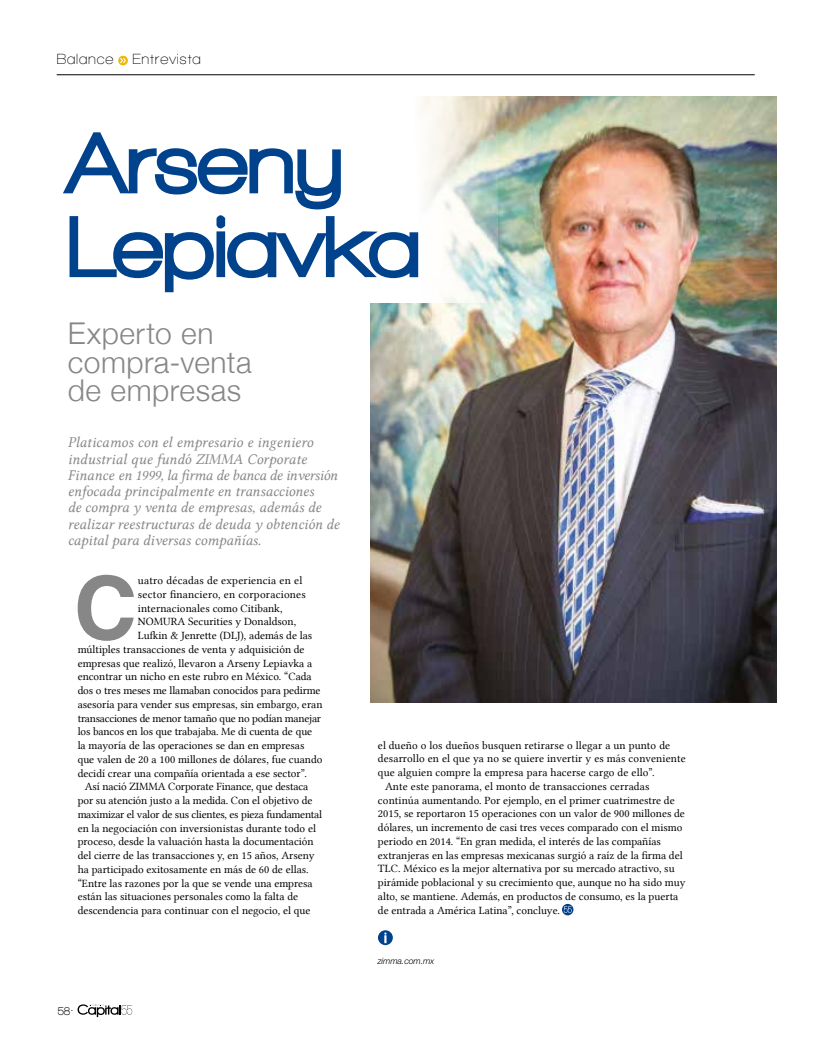
<style>
.page{position:relative;width:815px;height:1063px;background:#fff}
.page>*{position:absolute;margin:0;border:0;box-sizing:border-box;transform-origin:0 0}
.t1{font:900 90px/83.8px "Walkway";letter-spacing:.015em;color:#01428d}
.t2{font:700 87.62px "Helvetica";color:#878787}
.t3{font:300 30px/28.8px "Helvetica Neue";letter-spacing:.015em;color:#878787}
.t4{font:15px/16.2px "Lin Libertine I";color:#878787}
.t5{font:600 15px "Walkway";letter-spacing:.05em;color:#000}
.t6{font:700 11.88px "Walkway";color:#000;scale:.9 1}
.t7{font:11.25px "Lin Libertine";color:#000}
.t8{font:11.25px "Lin Libertine";letter-spacing:-.02em;color:#000}
.t9{font:11.25px "Lin Libertine";letter-spacing:.02em;color:#000}
.t10{font:italic 300 8.75px "Helvetica Neue LT Std";letter-spacing:-.01em;color:#000}
</style>
<div class="page">
<hr style="left:57px;top:74px;width:698px;height:1px;background:#000">
<svg style="left:78px;top:1004px;width:54px;height:13px"></svg>
<svg style="left:118px;top:56px;width:10px;height:9px"></svg>
<svg style="left:120px;top:58px;width:6px;height:5px"></svg>
<div style="left:378px;top:930px;width:15px;height:15px;background:#01428d;border-radius:50%"></div>
<svg style="left:384px;top:932px;width:3px;height:11px"></svg>
<img style="left:370px;top:96px;width:407px;height:607px">
<svg style="left:370px;top:96px;width:128px;height:207px"></svg>
<svg style="left:562px;top:904px;width:11px;height:11px"></svg>
<svg style="left:564px;top:906px;width:8px;height:7px"></svg>
<h3 class="t5" style="left:57px;top:51px;width:58px">Balance</h3>
<h3 class="t5" style="left:132px;top:51px;width:70px">Entrevista</h3>
<h1 class="t1" style="left:68px;top:120px;width:354px">Arseny<br>Lepiavka</h1>
<h3 class="t3" style="left:68px;top:317px;width:185px">Experto en compra-venta de empresas</h3>
<p class="t4" style="left:68px;top:435px;width:273px">Platicamos con el empresario e ingeniero industrial que fundó ZIMMA Corporate Finance en 1999, la firma de banca de inversión enfocada principalmente en transacciones<br>de compra y venta de empresas, además de realizar reestructuras de deuda y obtención de capital para diversas compañías.</p>
<h2 class="t2" style="left:74px;top:538px;width:65px">C</h2>
<p class="t9" style="left:138px;top:574px;width:166px">uatro décadas de experiencia en el</p>
<p class="t9" style="left:138px;top:588px;width:169px">sector financiero, en corporaciones</p>
<p class="t7" style="left:138px;top:602px;width:146px">internacionales como Citibank,</p>
<p class="t7" style="left:138px;top:615px;width:160px">NOMURA Securities y Donaldson,</p>
<p class="t7" style="left:138px;top:629px;width:176px">Lufkin &amp; Jenrette (DLJ), además de las</p>
<p class="t7" style="left:78px;top:643px;width:228px">múltiples transacciones de venta y adquisición de</p>
<p class="t7" style="left:78px;top:656px;width:236px">empresas que realizó, llevaron a Arseny Lepiavka a</p>
<p class="t7" style="left:78px;top:670px;width:235px">encontrar un nicho en este rubro en México. “Cada</p>
<p class="t7" style="left:78px;top:684px;width:245px">dos o tres meses me llamaban conocidos para pedirme</p>
<p class="t7" style="left:78px;top:698px;width:246px">asesoría para vender sus empresas, sin embargo, eran</p>
<p class="t8" style="left:78px;top:711px;width:245px">transacciones de menor tamaño que no podían manejar</p>
<p class="t7" style="left:78px;top:725px;width:236px">los bancos en los que trabajaba. Me di cuenta de que</p>
<p class="t7" style="left:78px;top:739px;width:228px">la mayoría de las operaciones se dan en empresas</p>
<p class="t7" style="left:78px;top:753px;width:246px">que valen de 20 a 100 millones de dólares, fue cuando</p>
<p class="t7" style="left:78px;top:766px;width:231px">decidí crear una compañía orientada a ese sector”.</p>
<p class="t7" style="left:85px;top:780px;width:225px">Así nació ZIMMA Corporate Finance, que destaca</p>
<p class="t7" style="left:78px;top:794px;width:236px">por su atención justo a la medida. Con el objetivo de</p>
<p class="t8" style="left:78px;top:808px;width:246px">maximizar el valor de sus clientes, es pieza fundamental</p>
<p class="t7" style="left:78px;top:821px;width:240px">en la negociación con inversionistas durante todo el</p>
<p class="t7" style="left:78px;top:835px;width:238px">proceso, desde la valuación hasta la documentación</p>
<p class="t7" style="left:78px;top:849px;width:239px">del cierre de las transacciones y, en 15 años, Arseny</p>
<p class="t7" style="left:78px;top:863px;width:233px">ha participado exitosamente en más de 60 de ellas.</p>
<p class="t7" style="left:78px;top:876px;width:237px">“Entre las razones por la que se vende una empresa</p>
<p class="t7" style="left:78px;top:890px;width:222px">están las situaciones personales como la falta de</p>
<p class="t7" style="left:78px;top:904px;width:234px">descendencia para continuar con el negocio, el que</p>
<p class="t6" style="left:58px;top:1004px;width:15px">58</p>
<p class="t7" style="left:378px;top:738px;width:294px">el dueño o los dueños busquen retirarse o llegar a un punto de</p>
<p class="t7" style="left:378px;top:752px;width:309px">desarrollo en el que ya no se quiere invertir y es más conveniente</p>
<p class="t7" style="left:378px;top:766px;width:278px">que alguien compre la empresa para hacerse cargo de ello”.</p>
<p class="t7" style="left:385px;top:780px;width:266px">Ante este panorama, el monto de transacciones cerradas</p>
<p class="t7" style="left:378px;top:793px;width:298px">continúa aumentando. Por ejemplo, en el primer cuatrimestre de</p>
<p class="t7" style="left:378px;top:807px;width:309px">2015, se reportaron 15 operaciones con un valor de 900 millones de</p>
<p class="t7" style="left:378px;top:821px;width:306px">dólares, un incremento de casi tres veces comparado con el mismo</p>
<p class="t7" style="left:378px;top:835px;width:285px">periodo en 2014. “En gran medida, el interés de las compañías</p>
<p class="t7" style="left:378px;top:848px;width:306px">extranjeras en las empresas mexicanas surgió a raíz de la firma del</p>
<p class="t7" style="left:378px;top:862px;width:298px">TLC. México es la mejor alternativa por su mercado atractivo, su</p>
<p class="t7" style="left:378px;top:876px;width:309px">pirámide poblacional y su crecimiento que, aunque no ha sido muy</p>
<p class="t7" style="left:378px;top:890px;width:302px">alto, se mantiene. Además, en productos de consumo, es la puerta</p>
<p class="t7" style="left:378px;top:903px;width:184px">de entrada a América Latina”, concluye.</p>
<p class="t10" style="left:378px;top:956px;width:58px">zimma.com.mx</p>
</div>
